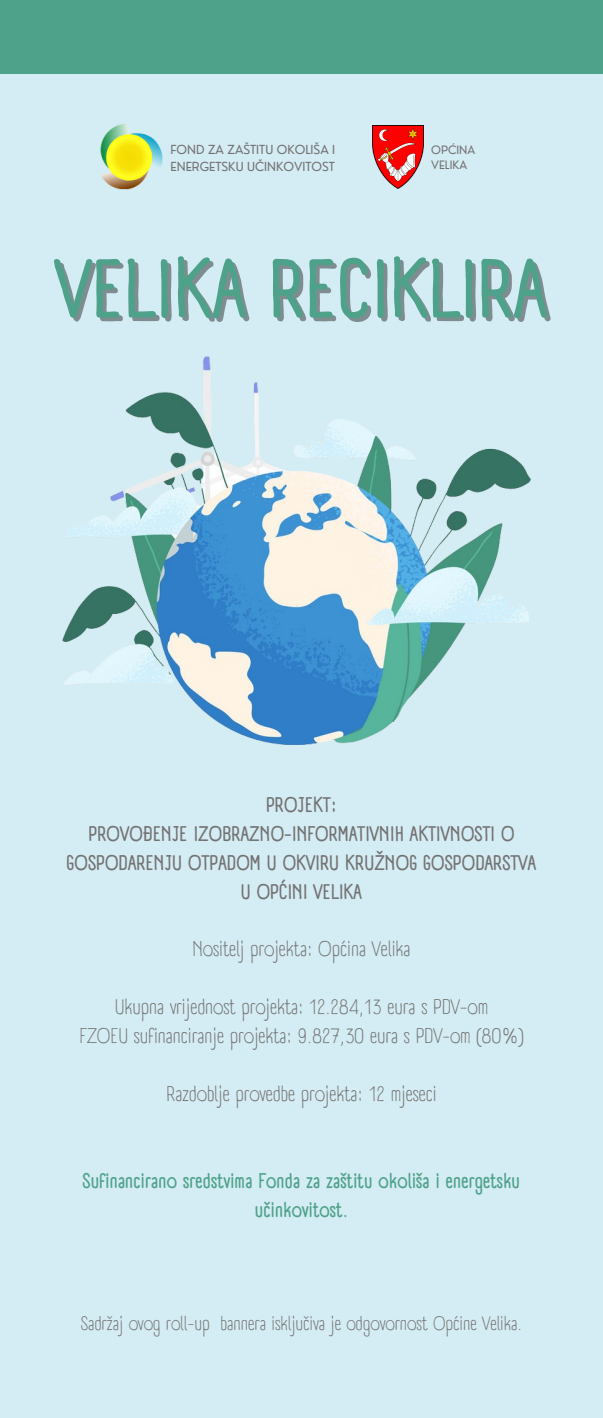
<style>
.page{position:relative;width:603px;height:1418px;background:#fff}
.page>*{position:absolute;margin:0;border:0;box-sizing:border-box;transform-origin:0 0}
.t1{font:700 81.42px "A Day Without Sun Text";color:#4ea28a}
.t2{font:20.7px "A Day Without Sun Text";color:#737373}
.t3{font:700 20.7px/28.9px "A Day Without Sun Text";color:#737373;text-align:center}
.t4{font:700 20.7px/28.9px "A Day Without Sun Text";color:#4ea28a;text-align:center}
.t5{font:18.95px "A Day Without Sun Text";color:#737373}
.t6{font:12.2px/16.3px "Nourd";color:#737373}
.t7{font:11.3px "Nourd";color:#737373}
</style>
<div class="page">
<div style="left:0;top:0;width:602px;height:1417px;background:#d4ecf3"></div>
<div style="left:0;top:0;width:602px;height:73px;background:#4ea28a"></div>
<img style="left:62px;top:356px;width:469px;height:389px">
<img style="left:100px;top:123px;width:63px;height:67px">
<img style="left:372px;top:126px;width:51px;height:63px">
<p class="t6" style="left:170px;top:142px;width:166px">FOND ZA ZAŠTITU OKOLIŠA I<br>ENERGETSKU UČINKOVITOST</p>
<p class="t7" style="left:431px;top:142px;width:46px">OPĆINA</p>
<p class="t7" style="left:431px;top:157px;width:37px">VELIKA</p>
<p class="t1" style="left:55px;top:240px;width:493px">VELIKA RECIKLIRA</p>
<p class="t3" style="left:266px;top:790px;width:72px">PROJEKT:</p>
<p class="t3" style="left:66px;top:819px;width:471px">PROVOĐENJE IZOBRAZNO-INFORMATIVNIH AKTIVNOSTI O<br>GOSPODARENJU OTPADOM U OKVIRU KRUŽNOG GOSPODARSTVA<br>U OPĆINI VELIKA</p>
<p class="t2" style="left:192px;top:936px;width:220px">Nositelj projekta: Općina Velika</p>
<p class="t2" style="left:115px;top:994px;width:375px">Ukupna vrijednost projekta: 12.284,13 eura s PDV-om</p>
<p class="t2" style="left:79px;top:1023px;width:445px">FZOEU sufinanciranje projekta: 9.827,30 eura s PDV-om (80%)</p>
<p class="t2" style="left:166px;top:1081px;width:271px">Razdoblje provedbe projekta: 12 mjeseci</p>
<p class="t4" style="left:82px;top:1166px;width:439px">Sufinancirano sredstvima Fonda za zaštitu okoliša i energetsku učinkovitost.</p>
<p class="t5" style="left:81px;top:1311px;width:443px">Sadržaj ovog roll-up bannera isključiva je odgovornost Općine Velika.</p>
</div>
